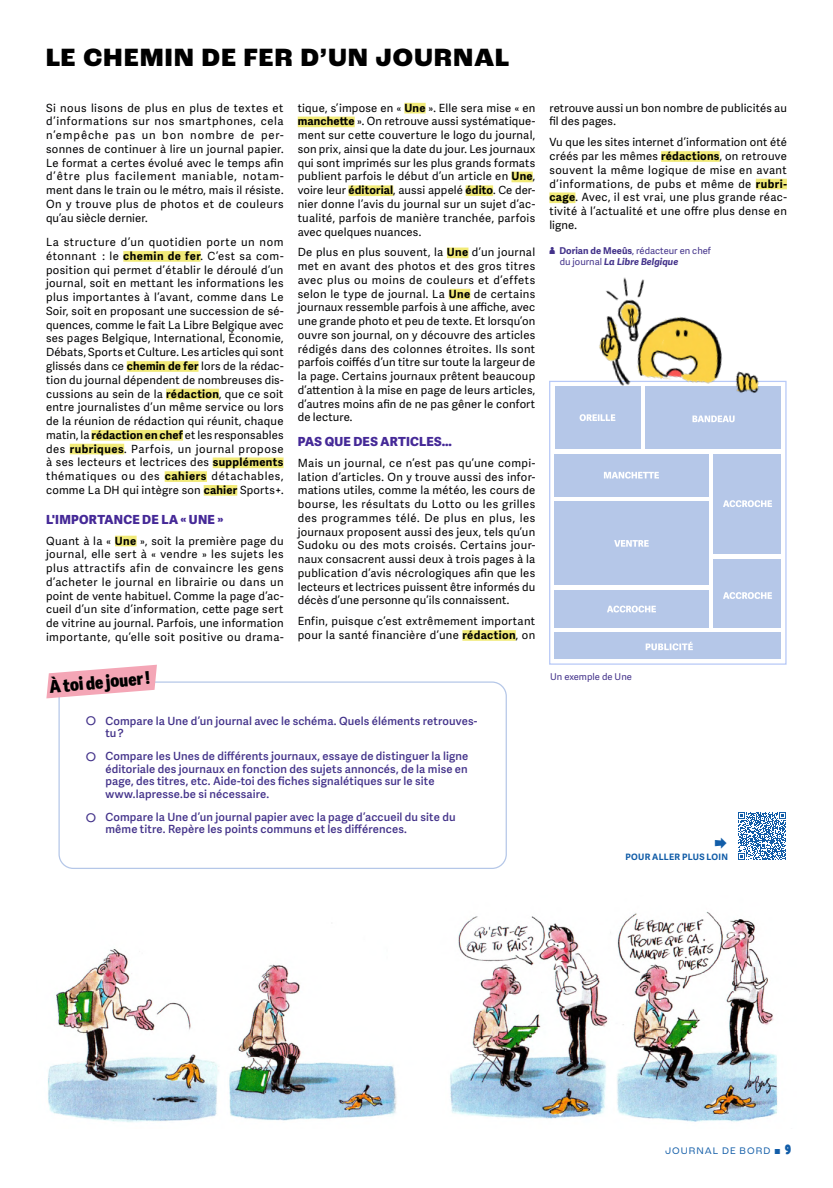
<style>
.page{position:relative;width:833px;height:1188px;background:#fff}
.page>*{position:absolute;margin:0;border:0;box-sizing:border-box;transform-origin:0 0}
.t1{font:800 26.25px "Roc Grotesk";letter-spacing:.055em;color:#000}
.t2{font:25.25px "Adelle Sans";color:#125da8}
.t3{font:800 17.5px "Adelle Sans Cnd";color:#000}
.t4{font:800 12.5px "Adelle Sans";letter-spacing:.02em;color:#452997}
.t5{font:11.25px/13.8px "Adelle Sans";letter-spacing:.02em;color:#020203;text-align:justify}
.t6{font:600 11.25px/12.5px "Adelle Sans";letter-spacing:.01em;color:#43328a}
.t7{font:10px "Roc Grotesk";letter-spacing:.1em;color:#125da8}
.t8{font:9.38px/11.2px "Adelle Sans";color:#43328a}
.t9{font:700 8.75px "Adelle Sans";letter-spacing:.025em;color:#125da8}
.s1{font-weight:700;color:#000}
.s2{font-family:"Adelle Sans Cnd";font-weight:700;font-size:22.5px}
.s3{font-size:11.25px}
.s4{font-weight:700}
.s5{font-weight:700;font-style:italic}
.s6{font-family:"Adelle Sans Cnd"}
.s7{font-family:"Chillow";font-size:12.5px}
</style>
<div class="page">
<img style="left:48px;top:912px;width:730px;height:211px">
<div style="left:123px;top:251px;width:78px;height:11px;background:#f1ea78"></div>
<div style="left:127px;top:361px;width:71px;height:11px;background:#f1ea78"></div>
<div style="left:166px;top:388px;width:53px;height:11px;background:#f1ea78"></div>
<div style="left:91px;top:430px;width:92px;height:10px;background:#f1ea78"></div>
<div style="left:70px;top:443px;width:54px;height:11px;background:#f1ea78"></div>
<div style="left:213px;top:457px;width:70px;height:11px;background:#f1ea78"></div>
<div style="left:165px;top:471px;width:42px;height:11px;background:#f1ea78"></div>
<div style="left:204px;top:485px;width:33px;height:10px;background:#f1ea78"></div>
<div style="left:115px;top:535px;width:22px;height:11px;background:#f1ea78"></div>
<div style="left:404px;top:103px;width:21px;height:10px;background:#f1ea78"></div>
<div style="left:298px;top:116px;width:57px;height:11px;background:#f1ea78"></div>
<div style="left:511px;top:171px;width:22px;height:11px;background:#f1ea78"></div>
<div style="left:348px;top:185px;width:45px;height:11px;background:#f1ea78"></div>
<div style="left:465px;top:185px;width:28px;height:11px;background:#f1ea78"></div>
<div style="left:447px;top:247px;width:21px;height:11px;background:#f1ea78"></div>
<div style="left:449px;top:289px;width:21px;height:10px;background:#f1ea78"></div>
<div style="left:462px;top:630px;width:54px;height:10px;background:#f1ea78"></div>
<div style="left:661px;top:151px;width:58px;height:11px;background:#f1ea78"></div>
<div style="left:756px;top:179px;width:31px;height:10px;background:#f1ea78"></div>
<div style="left:549px;top:192px;width:26px;height:11px;background:#f1ea78"></div>
<svg style="left:738px;top:812px;width:48px;height:47px"></svg>
<div style="left:554px;top:454px;width:154px;height:42px;background:#b5c7e8"></div>
<div style="left:713px;top:558px;width:68px;height:69px;background:#b5c7e8"></div>
<div style="left:713px;top:454px;width:68px;height:99px;background:#b5c7e8"></div>
<div style="left:554px;top:501px;width:154px;height:84px;background:#b5c7e8"></div>
<div style="left:554px;top:590px;width:154px;height:37px;background:#b5c7e8"></div>
<div style="left:554px;top:632px;width:227px;height:27px;background:#b5c7e8"></div>
<svg style="left:723px;top:500px;width:49px;height:7px"></svg>
<svg style="left:723px;top:592px;width:49px;height:6px"></svg>
<svg style="left:607px;top:605px;width:49px;height:7px"></svg>
<svg style="left:614px;top:540px;width:34px;height:6px"></svg>
<svg style="left:645px;top:641px;width:48px;height:9px"></svg>
<div style="left:58px;top:681px;width:449px;height:187px;border:1px solid #b5c7e8;border-radius:14px"></div>
<svg style="left:46px;top:664px;width:111px;height:35px"></svg>
<img style="left:549px;top:277px;width:238px;height:206px">
<h1 class="t1" style="left:46px;top:41px;width:464px">LE CHEMIN DE FER D’UN JOURNAL</h1>
<p class="t5" style="left:46px;top:101px;width:239px">Si nous lisons de plus en plus de textes et d’informations sur nos smartphones, cela n’empêche pas un bon nombre de per&shy;sonnes de continuer à lire un journal papier.<br>Le format a certes évolué avec le temps afin d’être plus facilement maniable, notam&shy;ment dans le train ou le métro, mais il résiste.<br>On y trouve plus de photos et de couleurs qu’au siècle dernier.</p>
<p class="t5" style="left:46px;top:235px;width:239px">La structure d’un quotidien porte un nom étonnant : le <span class="s1">chemin de fer</span>. C’est sa com&shy;position qui permet d’établir le déroulé d’un journal, soit en mettant les informations les plus importantes à l’avant, comme dans Le Soir, soit en proposant une succession de sé&shy;quences, comme le fait La Libre Belgique avec ses pages Belgique, International, Économie, Débats, Sports et Culture. Les articles qui sont glissés dans ce <span class="s1">chemin de fer</span> lors de la rédac&shy;tion du journal dépendent de nombreuses dis&shy;cussions au sein de la <span class="s1">rédaction</span>, que ce soit entre journalistes d’un même service ou lors de la réunion de rédaction qui réunit, chaque matin, la <span class="s1">rédaction en chef</span> et les responsables des <span class="s1">rubriques</span>. Parfois, un journal propose à ses lecteurs et lectrices des <span class="s1">suppléments </span>thématiques ou des <span class="s1">cahiers</span> détachables, comme La DH qui intègre son <span class="s1">cahier</span> Sports+.</p>
<p class="t4" style="left:46px;top:511px;width:179px">L'IMPORTANCE DE LA « UNE »</p>
<p class="t5" style="left:46px;top:534px;width:239px">Quant à la « <span class="s1">Une</span> », soit la première page du journal, elle sert à « vendre » les sujets les plus attractifs afin de convaincre les gens d’acheter le journal en librairie ou dans un point de vente habituel. Comme la page d’ac&shy;cueil d’un site d’information, cette page sert de vitrine au journal. Parfois, une information importante, qu’elle soit positive ou drama-</p>
<h3 class="t3" style="left:49px;top:675px;width:102px;rotate:-5deg">À toi de jouer !</h3>
<p class="t5" style="left:298px;top:101px;width:239px">tique, s’impose en « <span class="s1">Une</span> ». Elle sera mise « en <span class="s1">manchette</span> ». On retrouve aussi systématique&shy;ment sur cette couverture le logo du journal, son prix, ainsi que la date du jour. Les journaux qui sont imprimés sur les plus grands formats publient parfois le début d’un article en <span class="s1">Une</span>, voire leur <span class="s1">éditorial</span>, aussi appelé <span class="s1">édito</span>. Ce der&shy;nier donne l’avis du journal sur un sujet d’ac&shy;tualité, parfois de manière tranchée, parfois avec quelques nuances.</p>
<p class="t5" style="left:298px;top:246px;width:239px">De plus en plus souvent, la <span class="s1">Une</span> d’un journal met en avant des photos et des gros titres avec plus ou moins de couleurs et d’effets selon le type de journal. La <span class="s1">Une</span> de certains journaux ressemble parfois à une affiche, avec une grande photo et peu de texte. Et lorsqu’on ouvre son journal, on y découvre des articles rédigés dans des colonnes étroites. Ils sont parfois coiffés d’un titre sur toute la largeur de la page. Certains journaux prêtent beaucoup d’attention à la mise en page de leurs articles, d’autres moins afin de ne pas gêner le confort de lecture.</p>
<p class="t4" style="left:298px;top:433px;width:156px">PAS QUE DES ARTICLES…</p>
<p class="t5" style="left:298px;top:456px;width:239px">Mais un journal, ce n’est pas qu’une compi&shy;lation d’articles. On y trouve aussi des infor&shy;mations utiles, comme la météo, les cours de bourse, les résultats du Lotto ou les grilles des programmes télé. De plus en plus, les journaux proposent aussi des jeux, tels qu’un Sudoku ou des mots croisés. Certains jour&shy;naux consacrent aussi deux à trois pages à la publication d’avis nécrologiques afin que les lecteurs et lectrices puissent être informés du décès d’une personne qu’ils connaissent.</p>
<p class="t5" style="left:298px;top:614px;width:239px">Enfin, puisque c’est extrêmement important pour la santé financière d’une <span class="s1">rédaction</span>, on</p>
<p class="t6" style="left:105px;top:714px;width:373px;text-indent:-21px"><span class="s2">○</span> Compare la Une d’un journal avec le schéma. Quels éléments retrouves&shy;tu ?</p>
<p class="t6" style="left:105px;top:750px;width:364px;text-indent:-21px"><span class="s2">○</span> Compare les Unes de différents journaux, essaye de distinguer la ligne éditoriale des journaux en fonction des sujets annoncés, de la mise en page, des titres, etc. Aide-toi des fiches signalétiques sur le site www.lapresse.be si nécessaire.</p>
<p class="t6" style="left:105px;top:810px;width:351px;text-indent:-21px"><span class="s2">○</span> Compare la Une d’un journal papier avec la page d’accueil du site du même titre. Repère les points communs et les différences.</p>
<p class="t5" style="left:549px;top:101px;width:239px">retrouve aussi un bon nombre de publicités au fil des pages.</p>
<p class="t5" style="left:549px;top:136px;width:239px">Vu que les sites internet d’information ont été créés par les mêmes <span class="s1">rédactions</span>, on retrouve souvent la même logique de mise en avant d’informations, de pubs et même de <span class="s1">rubri&shy;cage</span>. Avec, il est vrai, une plus grande réac&shy;tivité à l’actualité et une offre plus dense en ligne.</p>
<p class="t8" style="left:560px;top:245px;width:153px;text-indent:-11px"><span class="s3">j</span> <span class="s4">Dorian de Meeûs</span>, rédacteur en chef du journal <span class="s5">La Libre Belgique</span></p>
<p class="t8" style="left:550px;top:671px;width:83px">Un exemple de Une</p>
<h2 class="t2" style="left:713px;top:826px;width:16px">➡</h2>
<p class="t9" style="left:625px;top:851px;width:104px">POUR ALLER PLUS LOIN</p>
<p class="t7" style="left:665px;top:1144px;width:128px">JOURNAL DE BORD <span class="s6">a</span> <span class="s7">9</span></p>
</div>
